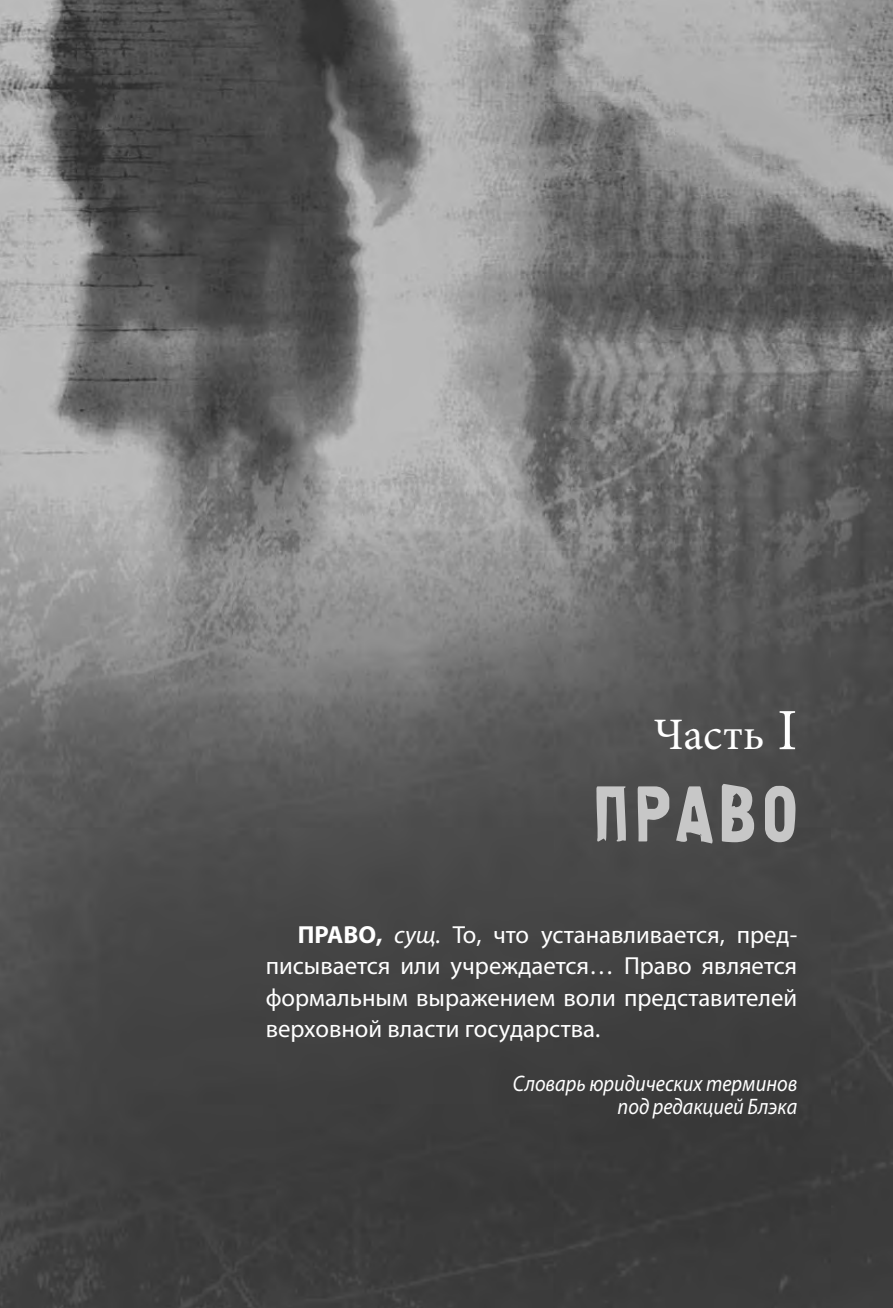
<style>
.page{position:relative;width:893px;height:1308px;background:#fff}
.page>*{position:absolute;margin:0;border:0;box-sizing:border-box;transform-origin:0 0}
.t1{font:78.75px "Graffiti 1 C";letter-spacing:.08em;color:#c7c7c7;scale:.9 1}
.t2{font:45px "Minion Pro";color:#fff}
.t3{font:24.75px/31.5px "Myriad Pro";color:#fff;text-align:justify}
.t4{font:italic 22.5px/22.5px "Myriad Pro";color:#fff;text-align:right;scale:.9 1}
.s1{font-size:58.5px}
.s2{font-weight:700}
.s3{font-style:italic}
</style>
<div class="page">
<img style="left:0;top:0;width:893px;height:1307px">
<h2 class="t2" style="left:654px;top:717px;width:145px">Часть <span class="s1">I</span></h2>
<h1 class="t1" style="left:594px;top:770px;width:228px">ПРАВО</h1>
<p class="t3" style="left:266px;top:918px;width:533px;text-indent:32px"><span class="s2">ПРАВО,</span> <span class="s3">сущ.</span> То, что устанавливается, пред&shy;писывается или учреждается… Право является формальным выражением воли представителей верховной власти государства.</p>
<p class="t4" style="left:513px;top:1072px;width:318px">Словарь юридических терминов под редакцией Блэка</p>
</div>
